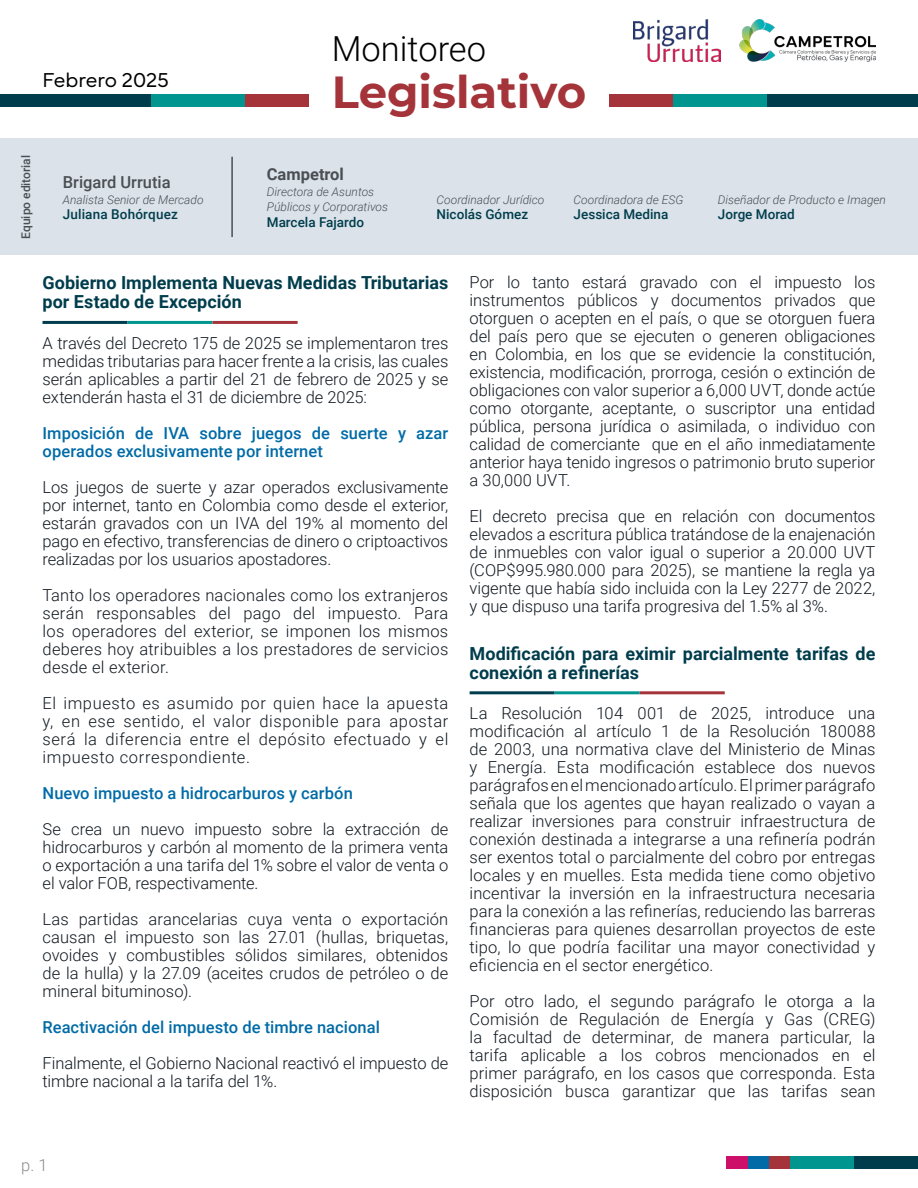
<style>
.page{position:relative;width:918px;height:1188px;background:#fff}
.page>*{position:absolute;margin:0;border:0;box-sizing:border-box;transform-origin:0 0}
.t1{font:100 45px "Montserrat";color:#a4343a}
.t2{font:300 34.5px "Roboto";color:#000}
.t3{font:300 21px "Mundial";color:#000}
.t4{font:700 18px/18.8px "Roboto";color:#003d4c}
.t5{font:300 16.5px/18px "Roboto";color:#101820;text-align:justify}
.t6{font:500 16.5px/18px "Roboto";letter-spacing:.005em;color:#006ba6}
.t7{font:500 16.5px "Roboto";color:#4b4f54}
.t8{font:700 16.5px "Roboto";color:#4b4f54}
.t9{font:300 16.5px "Roboto";color:#8a8d8f}
.t10{font:500 13.5px "Roboto";color:#003d4c}
.t11{font:italic 300 12px/14.4px "Roboto";color:#4b4f54}
.t12{font:500 12px "Roboto";color:#4b4f54}
</style>
<div class="page">
<div style="left:748px;top:1157px;width:21px;height:12px;background:#006ba6"></div>
<div style="left:727px;top:1157px;width:21px;height:12px;background:#ce0f69"></div>
<div style="left:769px;top:1157px;width:21px;height:12px;background:#a4343a"></div>
<div style="left:790px;top:1157px;width:64px;height:12px;background:#00968f"></div>
<div style="left:854px;top:1157px;width:64px;height:12px;background:#003d4c"></div>
<div style="left:246px;top:94px;width:63px;height:13px;background:#a4343a"></div>
<div style="left:609px;top:94px;width:63px;height:13px;background:#a4343a"></div>
<div style="left:150px;top:94px;width:95px;height:13px;background:#00968f"></div>
<div style="left:673px;top:94px;width:95px;height:13px;background:#00968f"></div>
<div style="left:0;top:94px;width:150px;height:13px;background:#003d4c"></div>
<div style="left:768px;top:94px;width:150px;height:13px;background:#003d4c"></div>
<div style="left:0;top:138px;width:918px;height:117px;background:#dbe2e9"></div>
<hr style="left:231px;top:157px;width:2px;height:80px;background:#4b4f54">
<img style="left:633px;top:19px;width:87px;height:43px">
<img style="left:740px;top:19px;width:135px;height:43px">
<hr style="left:43px;top:321px;width:85px;height:3px;background:#003d4c">
<hr style="left:128px;top:321px;width:85px;height:3px;background:#00968f">
<hr style="left:213px;top:321px;width:85px;height:3px;background:#a4343a">
<hr style="left:470px;top:691px;width:85px;height:3px;background:#003d4c">
<hr style="left:555px;top:691px;width:85px;height:3px;background:#00968f">
<hr style="left:640px;top:691px;width:85px;height:3px;background:#a4343a">
<p class="t3" style="left:43px;top:64px;width:128px">Febrero 2025</p>
<h2 class="t2" style="left:332px;top:24px;width:156px">Monitoreo</h2>
<h1 class="t1" style="left:332px;top:62px;width:256px">Legislativo</h1>
<p class="t12" style="left:18px;top:239px;width:85px;rotate:-90deg">Equipo editorial</p>
<p class="t7" style="left:63px;top:170px;width:109px">Brigard Urrutia</p>
<p class="t11" style="left:63px;top:192px;width:142px">Analista Senior de Mercado</p>
<p class="t10" style="left:63px;top:205px;width:117px">Juliana Bohórquez</p>
<p class="t8" style="left:267px;top:163px;width:79px">Campetrol</p>
<p class="t11" style="left:267px;top:184px;width:123px">Directora de Asuntos<br>Públicos y Corporativos</p>
<p class="t10" style="left:267px;top:213px;width:99px">Marcela Fajardo</p>
<p class="t11" style="left:437px;top:192px;width:109px">Coordinador Jurídico</p>
<p class="t10" style="left:437px;top:205px;width:93px">Nicolás Gómez</p>
<p class="t11" style="left:574px;top:192px;width:111px">Coordinadora de ESG</p>
<p class="t10" style="left:574px;top:205px;width:96px">Jessica Medina</p>
<p class="t11" style="left:718px;top:192px;width:170px">Diseñador de Producto e Imagen</p>
<p class="t10" style="left:718px;top:205px;width:79px">Jorge Morad</p>
<p class="t4" style="left:43px;top:273px;width:407px">Gobierno Implementa Nuevas Medidas Tributarias por Estado de Excepción</p>
<p class="t5" style="left:43px;top:334px;width:407px">A través del Decreto 175 de 2025 se implementaron tres medidas tributarias para hacer frente a la crisis, las cuales serán aplicables a partir del 21 de febrero de 2025 y se extenderán hasta el 31 de diciembre de 2025:</p>
<p class="t6" style="left:43px;top:424px;width:407px">Imposición de IVA sobre juegos de suerte y azar operados exclusivamente por internet</p>
<p class="t5" style="left:43px;top:478px;width:407px">Los juegos de suerte y azar operados exclusivamente por internet, tanto en Colombia como desde el exterior, estarán gravados con un IVA del 19% al momento del pago en efectivo, transferencias de dinero o criptoactivos realizadas por los usuarios apostadores.</p>
<p class="t5" style="left:43px;top:586px;width:407px">Tanto los operadores nacionales como los extranjeros serán responsables del pago del impuesto. Para los operadores del exterior, se imponen los mismos deberes hoy atribuibles a los prestadores de servicios desde el exterior.</p>
<p class="t5" style="left:43px;top:694px;width:407px">El impuesto es asumido por quien hace la apuesta y, en ese sentido, el valor disponible para apostar será la diferencia entre el depósito efectuado y el impuesto correspondiente.</p>
<p class="t6" style="left:43px;top:784px;width:312px">Nuevo impuesto a hidrocarburos y carbón</p>
<p class="t5" style="left:43px;top:820px;width:407px">Se crea un nuevo impuesto sobre la extracción de hidrocarburos y carbón al momento de la primera venta o exportación a una tarifa del 1% sobre el valor de venta o el valor FOB, respectivamente.</p>
<p class="t5" style="left:43px;top:910px;width:407px">Las partidas arancelarias cuya venta o exportación causan el impuesto son las 27.01 (hullas, briquetas, ovoides y combustibles sólidos similares, obtenidos de la hulla) y la 27.09 (aceites crudos de petróleo o de mineral bituminoso).</p>
<p class="t6" style="left:43px;top:1018px;width:339px">Reactivación del impuesto de timbre nacional</p>
<p class="t5" style="left:43px;top:1054px;width:407px">Finalmente, el Gobierno Nacional reactivó el impuesto de timbre nacional a la tarifa del 1%.</p>
<p class="t5" style="left:470px;top:273px;width:407px">Por lo tanto estará gravado con el impuesto los instrumentos públicos y documentos privados que otorguen o acepten en el país, o que se otorguen fuera del país pero que se ejecuten o generen obligaciones en Colombia, en los que se evidencie la constitución, existencia, modificación, prorroga, cesión o extinción de obligaciones con valor superior a 6,000 UVT, donde actúe como otorgante, aceptante, o suscriptor una entidad pública, persona jurídica o asimilada, o individuo con calidad de comerciante que en el año inmediatamente anterior haya tenido ingresos o patrimonio bruto superior a 30,000 UVT.</p>
<p class="t5" style="left:470px;top:507px;width:407px">El decreto precisa que en relación con documentos elevados a escritura pública tratándose de la enajenación de inmuebles con valor igual o superior a 20.000 UVT (COP$995.980.000 para 2025), se mantiene la regla ya vigente que había sido incluida con la Ley 2277 de 2022, y que dispuso una tarifa progresiva del 1.5% al 3%.</p>
<p class="t4" style="left:470px;top:643px;width:407px">Modificación para eximir parcialmente tarifas de conexión a refinerías</p>
<p class="t5" style="left:470px;top:704px;width:407px">La Resolución 104 001 de 2025, introduce una modificación al artículo 1 de la Resolución 180088 de 2003, una normativa clave del Ministerio de Minas y Energía. Esta modificación establece dos nuevos parágrafos en el mencionado artículo. El primer parágrafo señala que los agentes que hayan realizado o vayan a realizar inversiones para construir infraestructura de conexión destinada a integrarse a una refinería podrán ser exentos total o parcialmente del cobro por entregas locales y en muelles. Esta medida tiene como objetivo incentivar la inversión en la infraestructura necesaria para la conexión a las refinerías, reduciendo las barreras financieras para quienes desarrollan proyectos de este tipo, lo que podría facilitar una mayor conectividad y eficiencia en el sector energético.</p>
<p class="t5" style="left:470px;top:992px;width:407px">Por otro lado, el segundo parágrafo le otorga a la Comisión de Regulación de Energía y Gas (CREG) la facultad de determinar, de manera particular, la tarifa aplicable a los cobros mencionados en el primer parágrafo, en los casos que corresponda. Esta disposición busca garantizar que las tarifas sean</p>
<p class="t9" style="left:21px;top:1154px;width:28px">p. 1</p>
</div>
